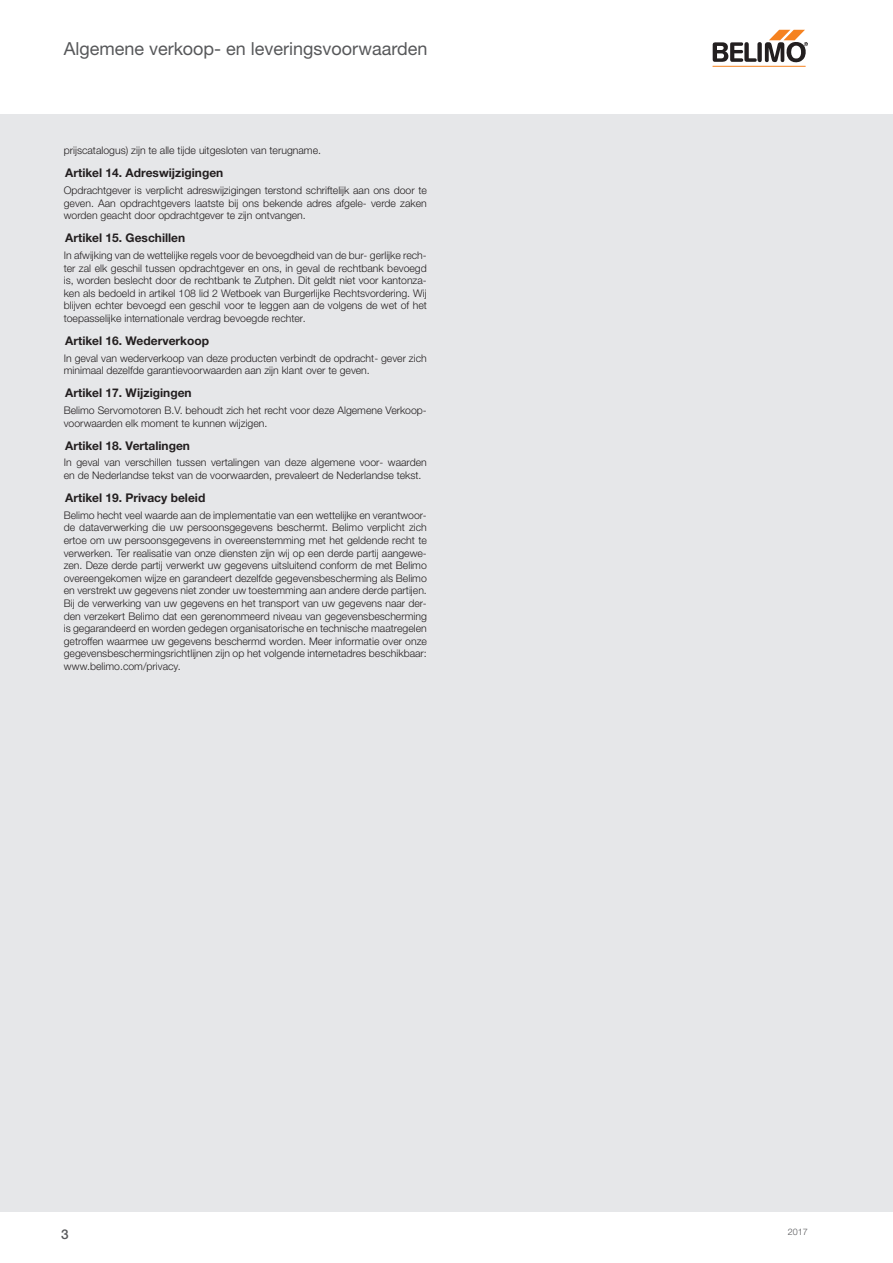
<style>
.page{position:relative;width:893px;height:1263px;background:#fff}
.page>*{position:absolute;margin:0;border:0;box-sizing:border-box;transform-origin:0 0}
.t1{font:18px "Helvetica Neue LTW1 G";color:#57585a}
.t2{font:500 13.5px "Helvetica Neue LTW1 G";color:#57585a}
._09_AGB_Zwischenüber{font:700 12px "Helvetica Neue LTW1 G";color:#231f20}
._09_AGB_Text{font:300 10.5px/12.6px "Helvetica Neue LTW1 G";color:#231f20;text-align:justify}
._02_Produkt_Fußnote{font:300 9px "Helvetica Neue LTW1 G";color:#57585a}
</style>
<div class="page">
<hr style="left:713px;top:66px;width:93px;height:1px;background:#f58220">
<svg style="left:713px;top:30px;width:95px;height:33px"></svg>
<div style="left:0;top:115px;width:893px;height:1097px;background:#e6e7e9"></div>
<h1 class="t1" style="left:64px;top:38px;width:365px">Algemene verkoop- en leveringsvoorwaarden</h1>
<p class="_09_AGB_Text" style="left:64px;top:144px;width:259px">prijscatalogus) zijn te alle tijde uitgesloten van terugname.</p>
<p class="_09_AGB_Zwischenüber" style="left:65px;top:165px;width:160px">Artikel 14. Adreswijzigingen</p>
<p class="_09_AGB_Text" style="left:64px;top:184px;width:365px">Opdrachtgever is verplicht adreswijzigingen terstond schriftelijk aan ons door te geven. Aan opdrachtgevers laatste bij ons bekende adres afgele- verde zaken worden geacht door opdrachtgever te zijn ontvangen.</p>
<p class="_09_AGB_Zwischenüber" style="left:65px;top:230px;width:122px">Artikel 15. Geschillen</p>
<p class="_09_AGB_Text" style="left:64px;top:249px;width:365px">In afwijking van de wettelijke regels voor de bevoegdheid van de bur- gerlijke rech&shy;ter zal elk geschil tussen opdrachtgever en ons, in geval de rechtbank bevoegd is, worden beslecht door de rechtbank te Zutphen. Dit geldt niet voor kantonza&shy;ken als bedoeld in artikel 108 lid 2 Wetboek van Burgerlijke Rechtsvordering. Wij blijven echter bevoegd een geschil voor te leggen aan de volgens de wet of het toepasselijke internationale verdrag bevoegde rechter.</p>
<p class="_09_AGB_Zwischenüber" style="left:65px;top:333px;width:145px">Artikel 16. Wederverkoop</p>
<p class="_09_AGB_Text" style="left:64px;top:352px;width:365px">In geval van wederverkoop van deze producten verbindt de opdracht- gever zich minimaal dezelfde garantievoorwaarden aan zijn klant over te geven.</p>
<p class="_09_AGB_Zwischenüber" style="left:65px;top:385px;width:128px">Artikel 17. Wijzigingen</p>
<p class="_09_AGB_Text" style="left:64px;top:404px;width:365px">Belimo Servomotoren B.V. behoudt zich het recht voor deze Algemene Verkoop&shy;voorwaarden elk moment te kunnen wijzigen.</p>
<p class="_09_AGB_Zwischenüber" style="left:65px;top:438px;width:126px">Artikel 18. Vertalingen</p>
<p class="_09_AGB_Text" style="left:64px;top:456px;width:365px">In geval van verschillen tussen vertalingen van deze algemene voor- waarden en de Nederlandse tekst van de voorwaarden, prevaleert de Nederlandse tekst.</p>
<p class="_09_AGB_Zwischenüber" style="left:65px;top:490px;width:142px">Artikel 19. Privacy beleid</p>
<p class="_09_AGB_Text" style="left:64px;top:509px;width:365px">Belimo hecht veel waarde aan de implementatie van een wettelijke en verantwoor&shy;de dataverwerking die uw persoonsgegevens beschermt. Belimo verplicht zich ertoe om uw persoonsgegevens in overeenstemming met het geldende recht te verwerken. Ter realisatie van onze diensten zijn wij op een derde partij aangewe&shy;zen. Deze derde partij verwerkt uw gegevens uitsluitend conform de met Belimo overeengekomen wijze en garandeert dezelfde gegevensbescherming als Belimo en verstrekt uw gegevens niet zonder uw toestemming aan andere derde partijen.<br>Bij de verwerking van uw gegevens en het transport van uw gegevens naar der&shy;den verzekert Belimo dat een gerenommeerd niveau van gegevensbescherming is gegarandeerd en worden gedegen organisatorische en technische maatregelen getroffen waarmee uw gegevens beschermd worden. Meer informatie over onze gegevensbeschermingsrichtlijnen zijn op het volgende internetadres beschikbaar: www.belimo.com/privacy.</p>
<p class="t2" style="left:61px;top:1226px;width:9px">3</p>
<p class="_02_Produkt_Fußnote" style="left:788px;top:1227px;width:22px">2017</p>
</div>
